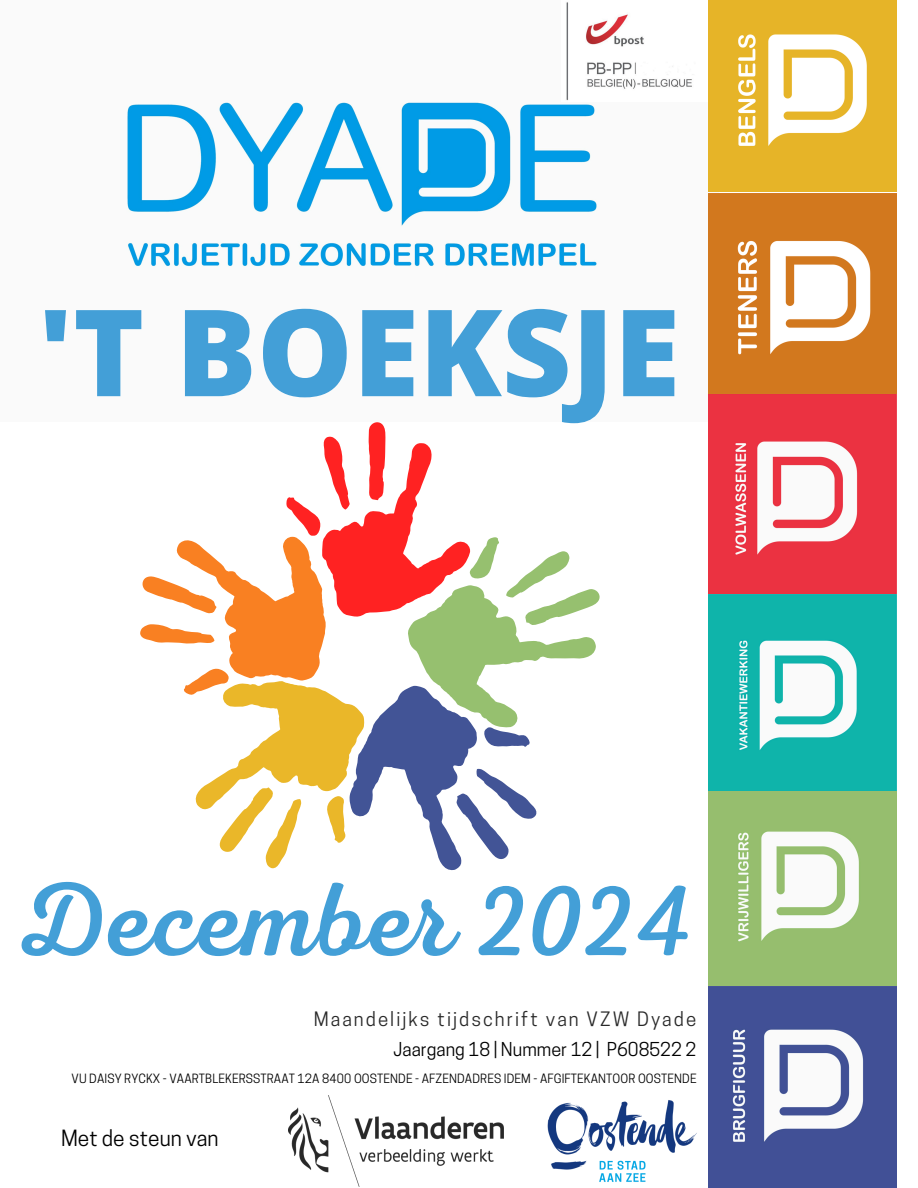
<style>
.page{position:relative;width:918px;height:1188px;background:#fff}
.page>*{position:absolute;margin:0;border:0;box-sizing:border-box;transform-origin:0 0}
.t1{font:800 120.6px "Open Sans";color:#439fd7}
.t2{font:105px "RTL Adam Script Regular";color:#439fd7}
.t3{font:21px "Cooper Hewitt";color:#000}
.t4{font:18.75px "Cooper Hewitt";letter-spacing:.11em;color:#292929}
.t5{font:18px "Cooper Hewitt";color:#000}
.t6{font:12px "Cooper Hewitt";letter-spacing:.01em;color:#000}
</style>
<div class="page">
<img style="left:709px;top:791px;width:188px;height:397px">
<img style="left:709px;top:0;width:188px;height:791px">
<img style="left:127px;top:101px;width:591px;height:321px">
<svg style="left:140px;top:422px;width:460px;height:449px"></svg>
<img style="left:547px;top:1096px;width:162px;height:91px">
<img style="left:289px;top:1096px;width:215px;height:91px">
<img style="left:566px;top:0;width:154px;height:101px">
<p class="t1" style="left:38px;top:267px;width:644px">'T BOEKSJE</p>
<p class="t2" style="left:14px;top:860px;width:680px">December 2024</p>
<h1 class="t4" style="left:314px;top:1012px;width:384px">Maandelijks tijdschrift van VZW Dyade</h1>
<p class="t5" style="left:394px;top:1042px;width:304px">Jaargang 18 | Nummer 12 | P608522 2</p>
<p class="t6" style="left:72px;top:1074px;width:627px">VU DAISY RYCKX - VAARTBLEKERSSTRAAT 12A 8400 OOSTENDE - AFZENDADRES IDEM - AFGIFTEKANTOOR OOSTENDE</p>
<p class="t3" style="left:61px;top:1130px;width:159px">Met de steun van</p>
</div>
